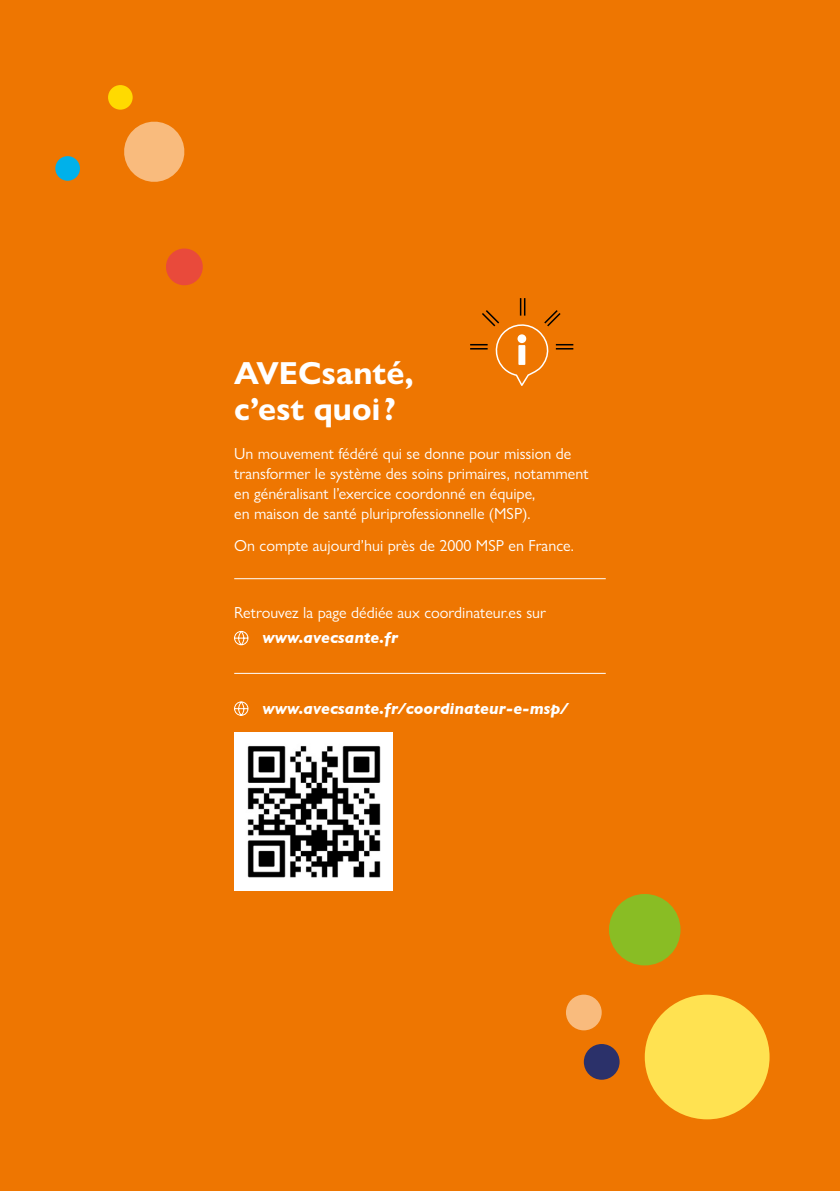
<style>
.page{position:relative;width:840px;height:1191px;background:#fff}
.page>*{position:absolute;margin:0;border:0;box-sizing:border-box;transform-origin:0 0}
.t1{font:700 32px/36px "Gill Sans Nova";color:#fff}
.t2{font:16px/20px "Gill Sans Nova";color:#fff}
.t3{font:italic 700 16px "Gill Sans";color:#fff}
</style>
<div class="page">
<div style="left:0;top:0;width:839px;height:1191px;background:#ee7601"></div>
<hr style="left:234px;top:578px;width:371px;height:1px;background:#fff">
<hr style="left:234px;top:673px;width:371px;height:1px;background:#fff">
<svg style="left:234px;top:630px;width:15px;height:16px"></svg>
<div style="left:565px;top:994px;width:36px;height:36px;background:#f9bb7d;border-radius:50%"></div>
<div style="left:608px;top:894px;width:72px;height:71px;background:#89bd24;border-radius:50%"></div>
<div style="left:644px;top:994px;width:125px;height:125px;background:#ffe251;border-radius:50%"></div>
<div style="left:583px;top:1044px;width:36px;height:35px;background:#2b316a;border-radius:50%"></div>
<div style="left:55px;top:156px;width:25px;height:25px;background:#00b1ea;border-radius:50%"></div>
<div style="left:108px;top:85px;width:25px;height:25px;background:#ffda00;border-radius:50%"></div>
<svg style="left:166px;top:248px;width:37px;height:38px"></svg>
<svg style="left:124px;top:121px;width:61px;height:61px"></svg>
<svg style="left:470px;top:298px;width:104px;height:88px"></svg>
<svg style="left:234px;top:701px;width:15px;height:15px"></svg>
<img style="left:234px;top:732px;width:159px;height:159px">
<h1 class="t1" style="left:234px;top:355px;width:181px">AVECsanté, c’est quoi?</h1>
<p class="t2" style="left:234px;top:443px;width:355px">Un mouvement fédéré qui se donne pour mission de transformer le système des soins primaires, notamment en généralisant l’exercice coordonné en équipe,<br>en maison de santé pluriprofessionnelle (MSP).</p>
<p class="t2" style="left:234px;top:535px;width:341px">On compte aujourd’hui près de 2000 MSP en France.</p>
<p class="t2" style="left:234px;top:603px;width:313px">Retrouvez la page dédiée aux coordinateur.es sur</p>
<p class="t3" style="left:262px;top:628px;width:137px">www.avecsante.fr</p>
<p class="t3" style="left:262px;top:699px;width:307px">www.avecsante.fr/coordinateur-e-msp/</p>
</div>
